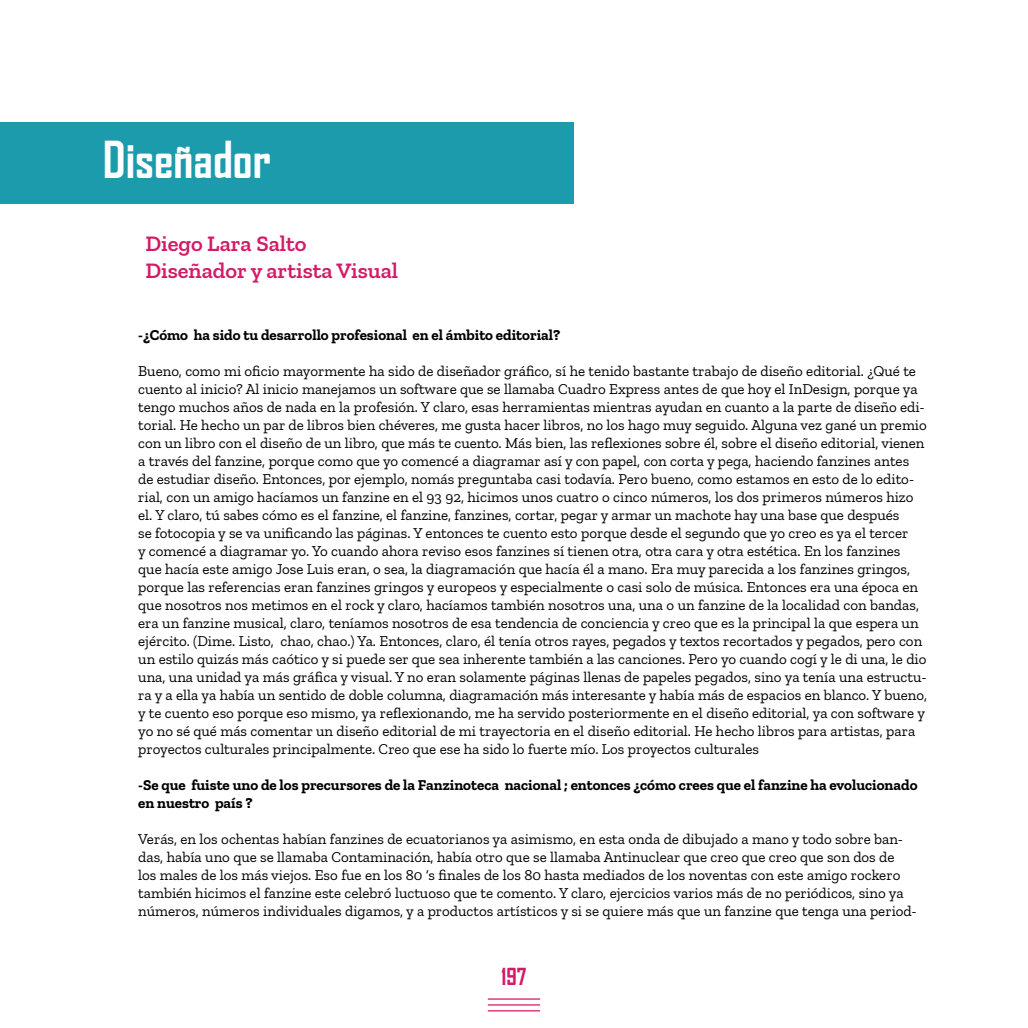
<style>
.page{position:relative;width:1028px;height:1028px;background:#fff}
.page>*{position:absolute;margin:0;border:0;box-sizing:border-box;transform-origin:0 0}
.t1{font:700 48.75px "Agency FB";color:#fff}
.t2{font:600 22.5px/27px "Zilla Slab";color:#d31b67}
.t3{font:700 22.5px "Agency FB";color:#d31967}
.t4{font:15px/18px "Zilla Slab";color:#000}
.t5{font:700 15px/18px "Zilla Slab";color:#000}
</style>
<div class="page">
<div style="left:0;top:122px;width:573px;height:81px;background:#1b9bab"></div>
<hr style="left:488px;top:998px;width:52px;height:1px;background:#d31967">
<hr style="left:488px;top:1010px;width:52px;height:1px;background:#d31967">
<hr style="left:488px;top:1004px;width:52px;height:1px;background:#d31967">
<h1 class="t1" style="left:103px;top:130px;width:170px">Diseñador</h1>
<h2 class="t2" style="left:145px;top:230px;width:254px">Diego Lara Salto<br>Diseñador y artista Visual</h2>
<p class="t5" style="left:138px;top:326px;width:423px">-¿Cómo ha sido tu desarrollo profesional en el ámbito editorial?</p>
<p class="t4" style="left:138px;top:362px;width:790px">Bueno, como mi oficio mayormente ha sido de diseñador gráfico, sí he tenido bastante trabajo de diseño editorial. ¿Qué te cuento al inicio? Al inicio manejamos un software que se llamaba Cuadro Express antes de que hoy el InDesign, porque ya tengo muchos años de nada en la profesión. Y claro, esas herramientas mientras ayudan en cuanto a la parte de diseño edi&shy;torial. He hecho un par de libros bien chéveres, me gusta hacer libros, no los hago muy seguido. Alguna vez gané un premio con un libro con el diseño de un libro, que más te cuento. Más bien, las reflexiones sobre él, sobre el diseño editorial, vienen a través del fanzine, porque como que yo comencé a diagramar así y con papel, con corta y pega, haciendo fanzines antes de estudiar diseño. Entonces, por ejemplo, nomás preguntaba casi todavía. Pero bueno, como estamos en esto de lo edito&shy;rial, con un amigo hacíamos un fanzine en el 93 92, hicimos unos cuatro o cinco números, los dos primeros números hizo el. Y claro, tú sabes cómo es el fanzine, el fanzine, fanzines, cortar, pegar y armar un machote hay una base que después<br>se fotocopia y se va unificando las páginas. Y entonces te cuento esto porque desde el segundo que yo creo es ya el tercer<br>y comencé a diagramar yo. Yo cuando ahora reviso esos fanzines sí tienen otra, otra cara y otra estética. En los fanzines que hacía este amigo Jose Luis eran, o sea, la diagramación que hacía él a mano. Era muy parecida a los fanzines gringos, porque las referencias eran fanzines gringos y europeos y especialmente o casi solo de música. Entonces era una época en que nosotros nos metimos en el rock y claro, hacíamos también nosotros una, una o un fanzine de la localidad con bandas, era un fanzine musical, claro, teníamos nosotros de esa tendencia de conciencia y creo que es la principal la que espera un ejército. (Dime. Listo, chao, chao.) Ya. Entonces, claro, él tenía otros rayes, pegados y textos recortados y pegados, pero con un estilo quizás más caótico y si puede ser que sea inherente también a las canciones. Pero yo cuando cogí y le di una, le dio una, una unidad ya más gráfica y visual. Y no eran solamente páginas llenas de papeles pegados, sino ya tenía una estructu&shy;ra y a ella ya había un sentido de doble columna, diagramación más interesante y había más de espacios en blanco. Y bueno, y te cuento eso porque eso mismo, ya reflexionando, me ha servido posteriormente en el diseño editorial, ya con software y yo no sé qué más comentar un diseño editorial de mi trayectoria en el diseño editorial. He hecho libros para artistas, para proyectos culturales principalmente. Creo que ese ha sido lo fuerte mío. Los proyectos culturales</p>
<p class="t5" style="left:138px;top:776px;width:780px">-Se que fuiste uno de los precursores de la Fanzinoteca nacional ; entonces ¿cómo crees que el fanzine ha evolucionado en nuestro país ?</p>
<p class="t4" style="left:138px;top:830px;width:780px">Verás, en los ochentas habían fanzines de ecuatorianos ya asimismo, en esta onda de dibujado a mano y todo sobre ban&shy;das, había uno que se llamaba Contaminación, había otro que se llamaba Antinuclear que creo que creo que son dos de<br>los males de los más viejos. Eso fue en los 80 ‘s finales de los 80 hasta mediados de los noventas con este amigo rockero también hicimos el fanzine este celebró luctuoso que te comento. Y claro, ejercicios varios más de no periódicos, sino ya números, números individuales digamos, y a productos artísticos y si se quiere más que un fanzine que tenga una period-</p>
<h2 class="t3" style="left:501px;top:962px;width:27px">197</h2>
</div>
